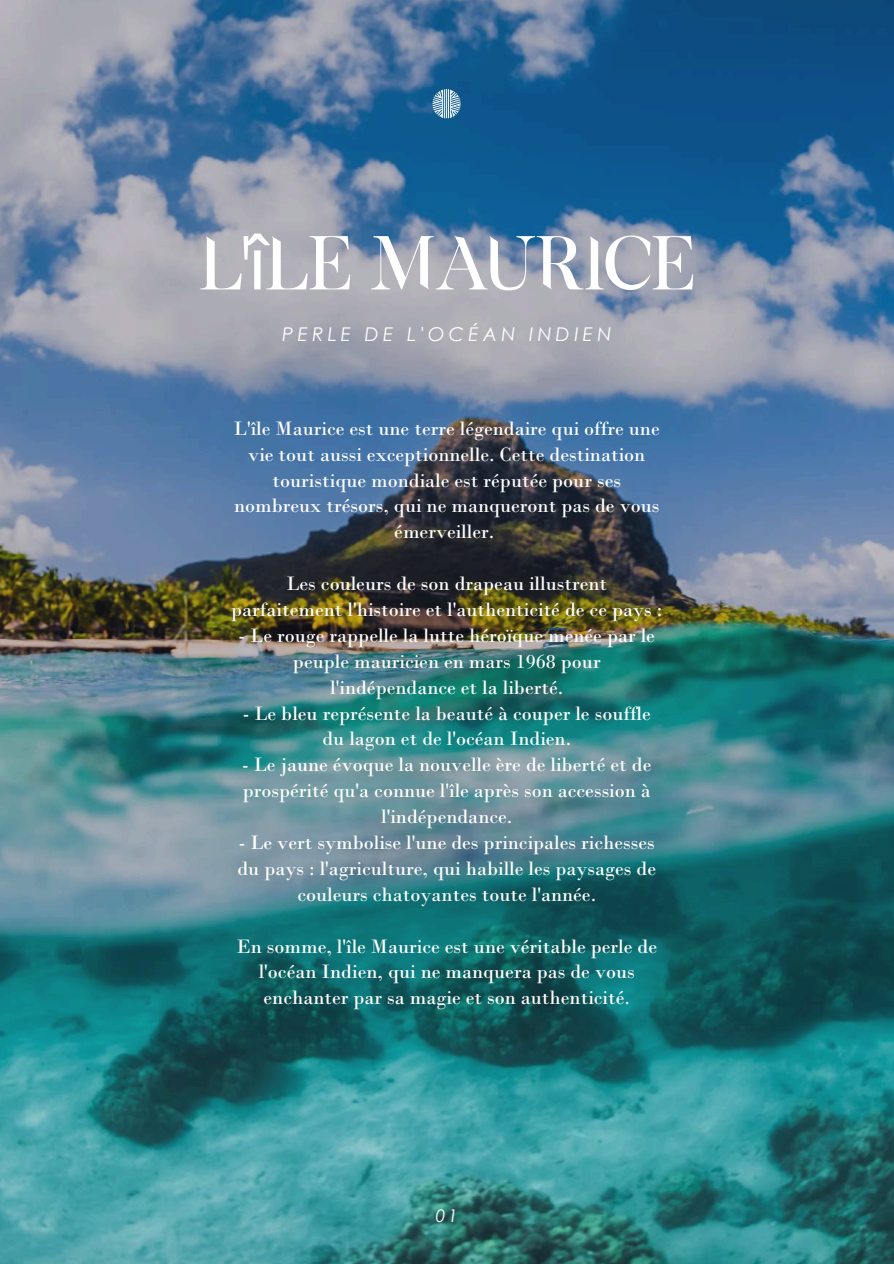
<style>
.page{position:relative;width:894px;height:1264px;background:#fff}
.page>*{position:absolute;margin:0;border:0;box-sizing:border-box;transform-origin:0 0}
.t1{font:72.9px "Exodus Demo Sa";letter-spacing:-.035em;color:#fff}
.t2{font:20.4px/25.8px "Bodoni MT Std";color:#fff;text-align:center}
.t3{font:italic 18.9px "Century Gothic";letter-spacing:.225em;color:#fff}
.t4{font:italic 17.55px "Century Gothic";color:#fff}
.s1{font-family:"Noto Sans"}
</style>
<div class="page">
<img style="left:0;top:0;width:893px;height:1263px">
<img style="left:432px;top:89px;width:30px;height:31px">
<h1 class="t1" style="left:198px;top:216px;width:498px">L'<span class="s1">î</span>LE MAURICE</h1>
<p class="t3" style="left:282px;top:322px;width:330px">PERLE DE L'OCÉAN INDIEN</p>
<p class="t2" style="left:234px;top:418px;width:427px">L'île Maurice est une terre légendaire qui offre une vie tout aussi exceptionnelle. Cette destination touristique mondiale est réputée pour ses nombreux trésors, qui ne manqueront pas de vous émerveiller.</p>
<p class="t2" style="left:231px;top:573px;width:432px">Les couleurs de son drapeau illustrent parfaitement l'histoire et l'authenticité de ce pays :</p>
<p class="t2" style="left:238px;top:625px;width:418px">- Le rouge rappelle la lutte héroïque menée par le peuple mauricien en mars 1968 pour l'indépendance et la liberté.</p>
<p class="t2" style="left:243px;top:703px;width:409px">- Le bleu représente la beauté à couper le souffle du lagon et de l'océan Indien.</p>
<p class="t2" style="left:242px;top:755px;width:410px">- Le jaune évoque la nouvelle ère de liberté et de prospérité qu'a connue l'île après son accession à l'indépendance.</p>
<p class="t2" style="left:237px;top:832px;width:420px">- Le vert symbolise l'une des principales richesses du pays : l'agriculture, qui habille les paysages de couleurs chatoyantes toute l'année.</p>
<p class="t2" style="left:236px;top:936px;width:422px">En somme, l'île Maurice est une véritable perle de l'océan Indien, qui ne manquera pas de vous enchanter par sa magie et son authenticité.</p>
<p class="t4" style="left:436px;top:1204px;width:23px">01</p>
</div>
